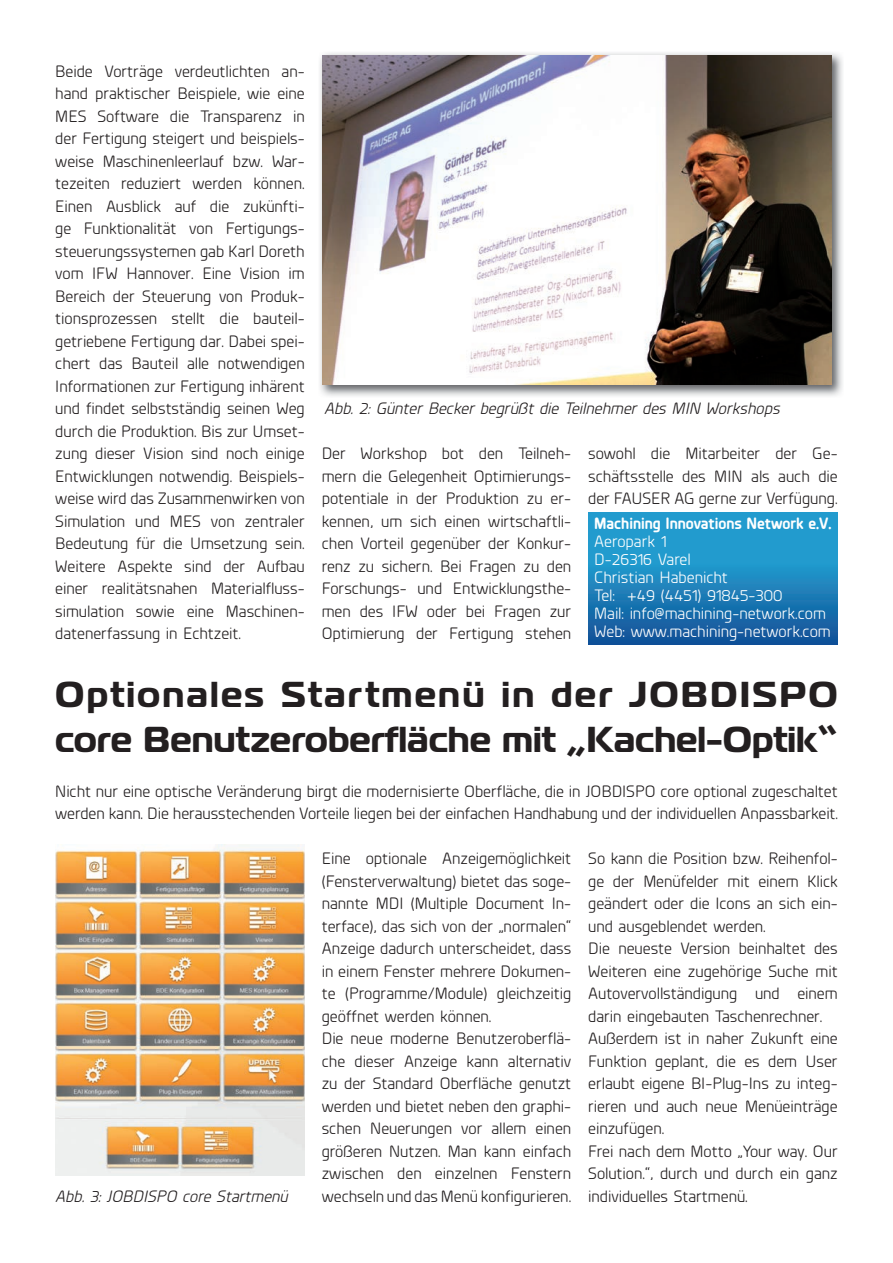
<style>
.page{position:relative;width:893px;height:1263px;background:#fff}
.page>*{position:absolute;margin:0;border:0;box-sizing:border-box;transform-origin:0 0}
.t1{font:700 36px/45px "Magistral";color:#231f20}
.t2{font:16.5px/22.5px "Planer";color:#231f20;text-align:justify}
.t3{font:16.5px/18px "Planer";color:#fff}
.t4{font:italic 16.5px "Planer";color:#231f20}
.t5{font:700 16.5px "Planer";color:#fff}
</style>
<div class="page">
<img style="left:320px;top:53px;width:523px;height:343px">
<img style="left:322px;top:55px;width:509px;height:330px">
<svg style="left:588px;top:512px;width:250px;height:132px;background:#1c83bc"></svg>
<img style="left:55px;top:845px;width:250px;height:331px">
<p class="t2" style="left:55px;top:59px;width:251px">Beide Vorträge verdeutlichten an&shy;hand praktischer Beispiele, wie eine MES Software die Transparenz in der Fertigung steigert und beispiels&shy;weise Maschinenleerlauf bzw. War&shy;tezeiten reduziert werden können.<br>Einen Ausblick auf die zukünfti&shy;ge Funktionalität von Fertigungs&shy;steuerungssystemen gab Karl Doreth vom IFW Hannover. Eine Vision im Bereich der Steuerung von Produk&shy;tionsprozessen stellt die bauteil&shy;getriebene Fertigung dar. Dabei spei&shy;chert das Bauteil alle notwendigen Informationen zur Fertigung inhärent und findet selbstständig seinen Weg durch die Produktion. Bis zur Umset&shy;zung dieser Vision sind noch einige Entwicklungen notwendig. Beispiels&shy;weise wird das Zusammenwirken von Simulation und MES von zentraler Bedeutung für die Umsetzung sein.<br>Weitere Aspekte sind der Aufbau einer realitätsnahen Materialfluss&shy;simulation sowie eine Maschinen&shy;datenerfassung in Echtzeit.</p>
<p class="t4" style="left:324px;top:398px;width:457px">Abb. 2: Günter Becker begrüßt die Teilnehmer des MIN Workshops</p>
<p class="t2" style="left:322px;top:441px;width:251px">Der Workshop bot den Teilneh&shy;mern die Gelegenheit Optimierungs&shy;potentiale in der Produktion zu er&shy;kennen, um sich einen wirtschaftli&shy;chen Vorteil gegenüber der Konkur&shy;renz zu sichern. Bei Fragen zu den Forschungs- und Entwicklungsthe&shy;men des IFW oder bei Fragen zur Optimierung der Fertigung stehen</p>
<p class="t2" style="left:588px;top:441px;width:251px">sowohl die Mitarbeiter der Ge&shy;schäftsstelle des MIN als auch die der FAUSER AG gerne zur Verfügung.</p>
<p class="t5" style="left:594px;top:511px;width:239px">Machining Innovations Network e.V.</p>
<p class="t3" style="left:594px;top:531px;width:238px">Aeropark 1<br>D-26316 Varel<br>Christian Habenicht<br>Tel: +49 (4451) 91845-300<br>Mail: info@machining-network.com<br>Web: www.machining-network.com</p>
<h1 class="t1" style="left:55px;top:671px;width:784px">Optionales Startmenü in der JOBDISPO core Benutzeroberfläche mit „Kachel-Optik“</h1>
<p class="t2" style="left:55px;top:779px;width:784px">Nicht nur eine optische Veränderung birgt die modernisierte Oberfläche, die in JOBDISPO core optional zugeschaltet werden kann. Die herausstechenden Vorteile liegen bei der einfachen Handhabung und der individuellen Anpassbarkeit.</p>
<p class="t4" style="left:55px;top:1185px;width:234px">Abb. 3: JOBDISPO core Startmenü</p>
<p class="t2" style="left:322px;top:846px;width:251px;text-align:left">Eine optionale Anzeigemöglichkeit (Fensterverwaltung) bietet das soge&shy;nannte MDI (Multiple Document In&shy;terface), das sich von der „normalen“ Anzeige dadurch unterscheidet, dass in einem Fenster mehrere Dokumen&shy;te (Programme/Module) gleichzeitig geöffnet werden können.<br>Die neue moderne Benutzeroberflä&shy;che dieser Anzeige kann alternativ zu der Standard Oberfläche genutzt werden und bietet neben den graphi&shy;schen Neuerungen vor allem einen größeren Nutzen. Man kann einfach zwischen den einzelnen Fenstern wechseln und das Menü konfigurieren.</p>
<p class="t2" style="left:588px;top:846px;width:251px;text-align:left">So kann die Position bzw. Reihenfol&shy;ge der Menüfelder mit einem Klick geändert oder die Icons an sich ein&shy;und ausgeblendet werden.<br>Die neueste Version beinhaltet des<br>Weiteren eine zugehörige Suche mit<br>Autovervollständigung und einem darin eingebauten Taschenrechner.<br>Außerdem ist in naher Zukunft eine<br>Funktion geplant, die es dem User erlaubt eigene BI-Plug-Ins zu integ&shy;rieren und auch neue Menüeinträge einzufügen.<br>Frei nach dem Motto „Your way. Our<br>Solution.“, durch und durch ein ganz individuelles Startmenü.</p>
</div>
